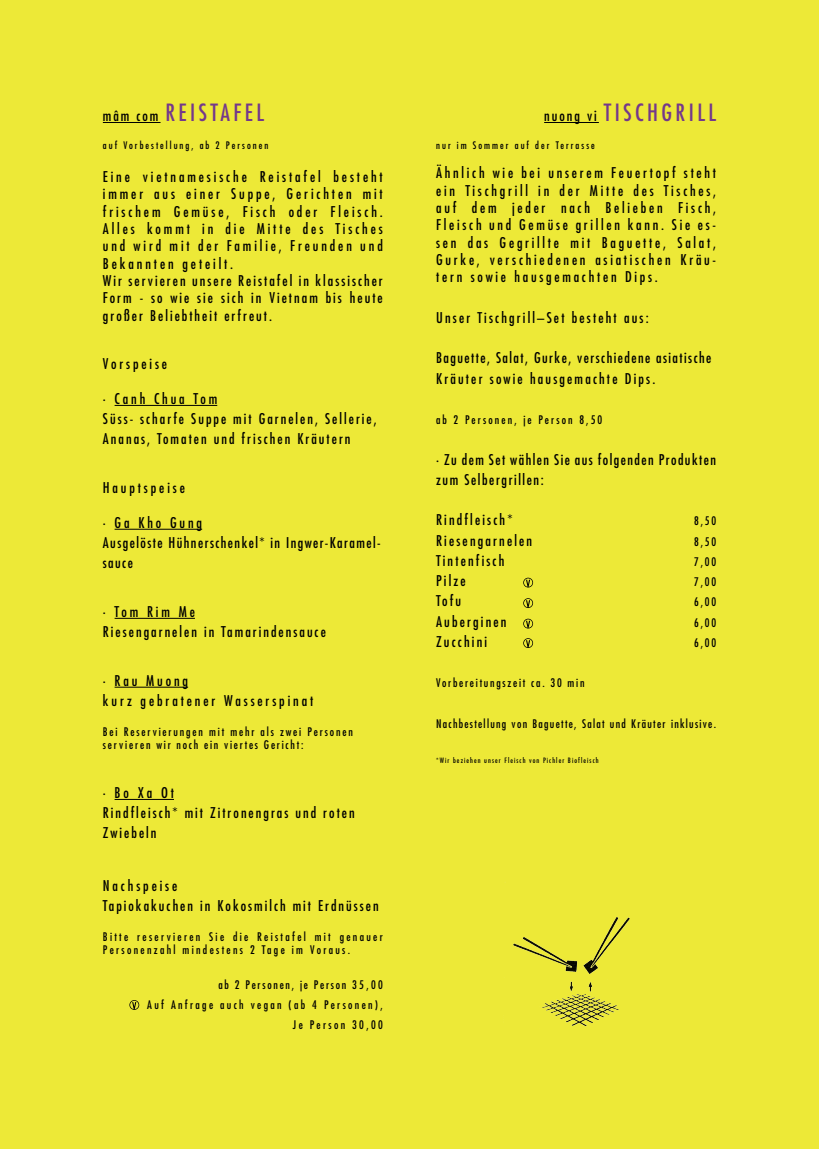
<style>
.page{position:relative;width:819px;height:1149px;background:#fff}
.page>*{position:absolute;margin:0;border:0;box-sizing:border-box;transform-origin:0 0}
.t1{font:condensed 23.12px "Futura LT";letter-spacing:.15em;color:#74388b}
.t2{font:condensed 14.5px/20.2px "Futura LT";letter-spacing:.15em;color:#000}
.t3{font:condensed 14.5px/17.4px "Futura LT";letter-spacing:.2em;color:#000}
.t4{font:condensed 14.5px/20.2px "Futura LT";letter-spacing:.1em;color:#000}
.t5{font:condensed 11.5px/20.2px "Futura LT";letter-spacing:.2em;color:#000}
.t6{font:condensed 11.5px/13.9px "Futura LT";letter-spacing:.16em;color:#000}
.t7{font:condensed 11.5px "Futura LT";letter-spacing:.11em;color:#000}
.t8{font:condensed 11.5px "Futura LT";letter-spacing:.185em;color:#000}
.t9{font:condensed 10.12px "Futura LT";letter-spacing:.2em;color:#000}
.t10{font:condensed 7.25px "Futura LT";letter-spacing:.15em;color:#000}
.s1{font-size:14.5px;color:#000}
</style>
<div class="page">
<div style="left:0;top:0;width:819px;height:1148px;background:#ede937"></div>
<hr style="left:103px;top:122px;width:57px;height:1px;background:#000">
<hr style="left:115px;top:405px;width:102px;height:1px;background:#000">
<hr style="left:115px;top:528px;width:87px;height:1px;background:#000">
<hr style="left:115px;top:617px;width:80px;height:1px;background:#000">
<hr style="left:115px;top:686px;width:73px;height:1px;background:#000">
<hr style="left:115px;top:798px;width:59px;height:1px;background:#000">
<hr style="left:544px;top:122px;width:55px;height:1px;background:#000">
<img style="left:505px;top:882px;width:125px;height:145px">
<svg style="left:129px;top:1000px;width:10px;height:9px"></svg>
<svg style="left:523px;top:638px;width:10px;height:9px"></svg>
<svg style="left:523px;top:618px;width:10px;height:10px"></svg>
<svg style="left:523px;top:598px;width:10px;height:10px"></svg>
<svg style="left:523px;top:577px;width:10px;height:10px"></svg>
<h1 class="t1" style="left:103px;top:99px;width:163px"><span class="s1">mâm com</span> REISTAFEL</h1>
<p class="t9" style="left:103px;top:139px;width:167px">auf Vorbestellung, ab 2 Personen</p>
<p class="t3" style="left:103px;top:167px;width:281px">Eine vietnamesische Reistafel besteht immer aus einer Suppe, Gerichten mit frischem Gemüse, Fisch oder Fleisch.<br>Alles kommt in die Mitte des Tisches und wird mit der Familie, Freunden und Bekannten geteilt.<br>Wir servieren unsere Reistafel in klassischer Form - so wie sie sich in Vietnam bis heute großer Beliebtheit erfreut.</p>
<p class="t3" style="left:103px;top:355px;width:66px">Vorspeise</p>
<p class="t2" style="left:103px;top:388px;width:275px">. Canh Chua Tom<br>Süss- scharfe Suppe mit Garnelen, Sellerie,<br>Ananas, Tomaten und frischen Kräutern</p>
<p class="t3" style="left:103px;top:479px;width:84px">Hauptspeise</p>
<p class="t4" style="left:103px;top:512px;width:279px">. Ga Kho Gung<br>Ausgelöste Hühnerschenkel* in Ingwer-Karamel&shy;sauce</p>
<p class="t2" style="left:103px;top:601px;width:224px">. Tom Rim Me<br>Riesengarnelen in Tamarindensauce</p>
<p class="t3" style="left:103px;top:670px;width:212px;line-height:20.2px">. Rau Muong<br>kurz gebratener Wasserspinat</p>
<p class="t6" style="left:103px;top:724px;width:251px">Bei Reservierungen mit mehr als zwei Personen servieren wir noch ein viertes Gericht:</p>
<p class="t2" style="left:103px;top:782px;width:253px">. Bo Xa Ot<br>Rindfleisch* mit Zitronengras und roten<br>Zwiebeln</p>
<p class="t2" style="left:103px;top:874px;width:277px">Nachspeise<br>Tapiokakuchen in Kokosmilch mit Erdnüssen</p>
<p class="t5" style="left:103px;top:929px;width:281px;line-height:13.9px">Bitte reservieren Sie die Reistafel mit genauer<br>Personenzahl mindestens 2 Tage im Voraus.</p>
<p class="t5" style="left:147px;top:973px;width:237px;text-align:right">ab 2 Personen, je Person 35,00<br>Auf Anfrage auch vegan (ab 4 Personen),<br>Je Person 30,00</p>
<h1 class="t1" style="left:544px;top:99px;width:173px"><span class="s1">nuong vi</span> TISCHGRILL</h1>
<p class="t9" style="left:436px;top:139px;width:160px">nur im Sommer auf der Terrasse</p>
<p class="t2" style="left:436px;top:164px;width:281px;line-height:17.4px;text-align:justify">Ähnlich wie bei unserem Feuertopf steht ein Tischgrill in der Mitte des Tisches, auf dem jeder nach Belieben Fisch, Fleisch und Gemüse grillen kann. Sie es&shy;sen das Gegrillte mit Baguette, Salat, Gurke, verschiedenen asiatischen Kräu&shy;tern sowie hausgemachten Dips.</p>
<p class="t2" style="left:436px;top:307px;width:214px">Unser Tischgrill–Set besteht aus:</p>
<p class="t4" style="left:436px;top:348px;width:277px">Baguette, Salat, Gurke, verschiedene asiatische<br>Kräuter sowie hausgemachte Dips.</p>
<p class="t8" style="left:436px;top:413px;width:168px">ab 2 Personen, je Person 8,50</p>
<p class="t4" style="left:436px;top:449px;width:281px">· Zu dem Set wählen Sie aus folgenden Produkten zum Selbergrillen:</p>
<p class="t2" style="left:436px;top:509px;width:78px">Rindfleisch*</p>
<p class="t6" style="left:694px;top:514px;width:23px">8,50</p>
<p class="t2" style="left:436px;top:530px;width:97px">Riesengarnelen</p>
<p class="t6" style="left:694px;top:534px;width:23px">8,50</p>
<p class="t2" style="left:436px;top:550px;width:70px">Tintenfisch</p>
<p class="t6" style="left:694px;top:554px;width:23px">7,00</p>
<p class="t2" style="left:436px;top:570px;width:31px">Pilze</p>
<p class="t6" style="left:694px;top:574px;width:23px">7,00</p>
<p class="t2" style="left:436px;top:590px;width:27px">Tofu</p>
<p class="t6" style="left:694px;top:595px;width:23px">6,00</p>
<p class="t2" style="left:436px;top:611px;width:72px">Auberginen</p>
<p class="t6" style="left:694px;top:615px;width:23px">6,00</p>
<p class="t2" style="left:436px;top:631px;width:52px">Zucchini</p>
<p class="t6" style="left:694px;top:635px;width:23px">6,00</p>
<p class="t6" style="left:436px;top:676px;width:150px">Vorbereitungszeit ca. 30 min</p>
<p class="t7" style="left:436px;top:716px;width:281px">Nachbestellung von Baguette, Salat und Kräuter inklusive.</p>
<p class="t10" style="left:436px;top:755px;width:164px">*Wir beziehen unser Fleisch von Pichler Biofleisch</p>
</div>
